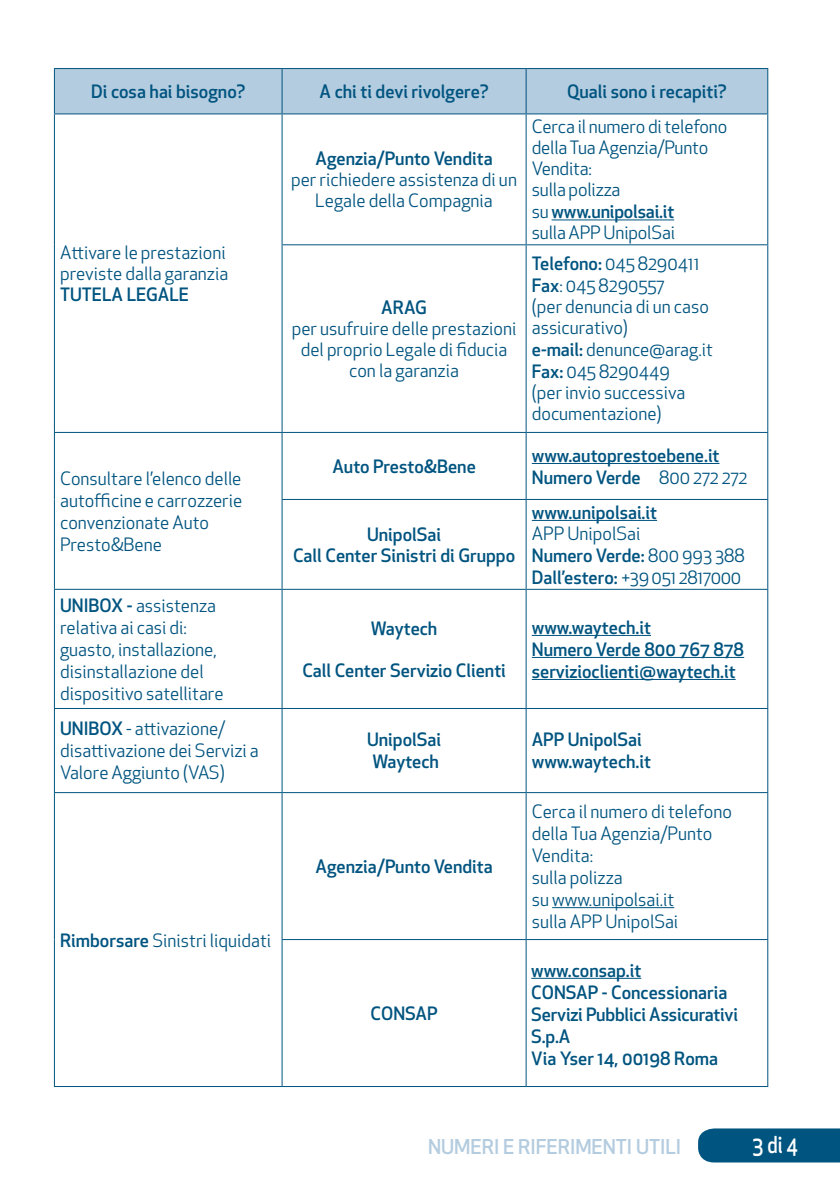
<style>
.page{position:relative;width:840px;height:1191px;background:#fff}
.page>*{position:absolute;margin:0;border:0;box-sizing:border-box;transform-origin:0 0}
.t1{font:500 22.8px "Apex New";color:#fff;scale:.83 1}
.t2{font:500 20px "Apex New";letter-spacing:-.005em;color:#b4ccdf}
.t3{font:18px/22px "Apex New";color:#005480}
.t4{font:500 18px/22px "Apex New";color:#005480}
.s1{font-weight:500}
.s2{font-weight:400}
</style>
<div class="page">
<div style="left:698px;top:1128px;width:141px;height:34px;background:#005480"></div>
<div style="left:55px;top:69px;width:711px;height:44px;background:#b4ccdf"></div>
<hr style="left:54px;top:708px;width:228px;height:1px;background:#005480">
<hr style="left:54px;top:709px;width:1px;height:83px;background:#005480">
<hr style="left:54px;top:792px;width:228px;height:1px;background:#005480">
<hr style="left:54px;top:793px;width:1px;height:146px;background:#005480">
<hr style="left:54px;top:939px;width:1px;height:147px;background:#005480">
<hr style="left:282px;top:708px;width:244px;height:1px;background:#005480">
<hr style="left:281px;top:709px;width:1px;height:83px;background:#005480">
<hr style="left:526px;top:708px;width:241px;height:1px;background:#005480">
<hr style="left:525px;top:709px;width:1px;height:83px;background:#005480">
<hr style="left:766px;top:709px;width:1px;height:83px;background:#005480">
<hr style="left:282px;top:792px;width:244px;height:1px;background:#005480">
<hr style="left:281px;top:793px;width:1px;height:146px;background:#005480">
<hr style="left:526px;top:792px;width:241px;height:1px;background:#005480">
<hr style="left:525px;top:793px;width:1px;height:146px;background:#005480">
<hr style="left:766px;top:793px;width:1px;height:146px;background:#005480">
<hr style="left:281px;top:939px;width:245px;height:1px;background:#005480">
<hr style="left:281px;top:940px;width:1px;height:146px;background:#005480">
<hr style="left:526px;top:939px;width:241px;height:1px;background:#005480">
<hr style="left:525px;top:940px;width:1px;height:146px;background:#005480">
<hr style="left:766px;top:940px;width:1px;height:146px;background:#005480">
<hr style="left:54px;top:1086px;width:228px;height:1px;background:#005480">
<hr style="left:282px;top:1086px;width:244px;height:1px;background:#005480">
<hr style="left:526px;top:1086px;width:241px;height:1px;background:#005480">
<hr style="left:54px;top:68px;width:228px;height:1px;background:#005480">
<hr style="left:54px;top:69px;width:1px;height:44px;background:#005480">
<hr style="left:282px;top:68px;width:244px;height:1px;background:#005480">
<hr style="left:281px;top:69px;width:1px;height:44px;background:#005480">
<hr style="left:526px;top:68px;width:241px;height:1px;background:#005480">
<hr style="left:525px;top:69px;width:1px;height:44px;background:#005480">
<hr style="left:766px;top:69px;width:1px;height:44px;background:#005480">
<hr style="left:54px;top:113px;width:228px;height:1px;background:#005480">
<hr style="left:54px;top:114px;width:1px;height:131px;background:#005480">
<hr style="left:54px;top:245px;width:1px;height:187px;background:#005480">
<hr style="left:282px;top:113px;width:244px;height:1px;background:#005480">
<hr style="left:281px;top:114px;width:1px;height:130px;background:#005480">
<hr style="left:526px;top:113px;width:241px;height:1px;background:#005480">
<hr style="left:525px;top:114px;width:1px;height:130px;background:#005480">
<hr style="left:766px;top:114px;width:1px;height:130px;background:#005480">
<hr style="left:281px;top:244px;width:245px;height:1px;background:#005480">
<hr style="left:281px;top:245px;width:1px;height:187px;background:#005480">
<hr style="left:526px;top:244px;width:241px;height:1px;background:#005480">
<hr style="left:525px;top:245px;width:1px;height:187px;background:#005480">
<hr style="left:766px;top:245px;width:1px;height:187px;background:#005480">
<hr style="left:54px;top:432px;width:228px;height:1px;background:#005480">
<hr style="left:54px;top:433px;width:1px;height:66px;background:#005480">
<hr style="left:54px;top:499px;width:1px;height:90px;background:#005480">
<hr style="left:281px;top:499px;width:245px;height:1px;background:#005480">
<hr style="left:281px;top:500px;width:1px;height:89px;background:#005480">
<hr style="left:526px;top:499px;width:241px;height:1px;background:#005480">
<hr style="left:525px;top:500px;width:1px;height:89px;background:#005480">
<hr style="left:766px;top:500px;width:1px;height:89px;background:#005480">
<hr style="left:282px;top:432px;width:244px;height:1px;background:#005480">
<hr style="left:281px;top:433px;width:1px;height:66px;background:#005480">
<hr style="left:526px;top:432px;width:241px;height:1px;background:#005480">
<hr style="left:525px;top:433px;width:1px;height:66px;background:#005480">
<hr style="left:766px;top:433px;width:1px;height:66px;background:#005480">
<hr style="left:282px;top:589px;width:244px;height:1px;background:#005480">
<hr style="left:526px;top:589px;width:241px;height:1px;background:#005480">
<hr style="left:54px;top:589px;width:228px;height:1px;background:#005480">
<hr style="left:54px;top:590px;width:1px;height:118px;background:#005480">
<hr style="left:281px;top:590px;width:1px;height:118px;background:#005480">
<hr style="left:525px;top:590px;width:1px;height:118px;background:#005480">
<hr style="left:766px;top:590px;width:1px;height:118px;background:#005480">
<hr style="left:551px;top:220px;width:122px;height:1px;background:#005480">
<hr style="left:531px;top:463px;width:188px;height:1px;background:#005480">
<hr style="left:531px;top:520px;width:125px;height:1px;background:#005480">
<hr style="left:531px;top:635px;width:119px;height:1px;background:#005480">
<hr style="left:531px;top:657px;width:212px;height:1px;background:#005480">
<hr style="left:531px;top:679px;width:204px;height:1px;background:#005480">
<hr style="left:552px;top:907px;width:122px;height:1px;background:#005480">
<hr style="left:531px;top:978px;width:110px;height:1px;background:#005480">
<p class="t4" style="left:91px;top:80px;width:156px">Di cosa hai bisogno?</p>
<p class="t4" style="left:319px;top:80px;width:170px">A chi ti devi rivolgere?</p>
<p class="t4" style="left:567px;top:80px;width:161px">Quali sono i recapiti?</p>
<p class="t3" style="left:60px;top:242px;width:170px;line-height:21px">Attivare le prestazioni previste dalla garanzia</p>
<p class="t4" style="left:60px;top:283px;width:130px">TUTELA LEGALE</p>
<p class="t3" style="left:60px;top:467px;width:184px">Consultare l’elenco delle autofficine e carrozzerie convenzionate Auto<br>Presto&amp;Bene</p>
<p class="t3" style="left:60px;top:594px;width:165px"><span class="s1">UNIBOX -</span> assistenza relativa ai casi di: guasto, installazione, disinstallazione del dispositivo satellitare</p>
<p class="t4" style="left:315px;top:147px;width:178px">Agenzia/Punto Vendita</p>
<p class="t3" style="left:291px;top:169px;width:227px;line-height:21px;text-align:center">per richiedere assistenza di un<br>Legale della Compagnia</p>
<p class="t4" style="left:381px;top:296px;width:47px">ARAG</p>
<p class="t3" style="left:291px;top:318px;width:226px;line-height:21px;text-align:center">per usufruire delle prestazioni del proprio Legale di fiducia con la garanzia</p>
<p class="t3" style="left:531px;top:116px;width:197px;line-height:21.2px">Cerca il numero di telefono della Tua Agenzia/Punto<br>Vendita:<br>sulla polizza<br>su <span class="s1">www.unipolsai.it<br></span>sulla APP UnipolSai</p>
<p class="t3" style="left:531px;top:253px;width:182px;line-height:21.4px"><span class="s1">Telefono:</span> 045 8290411<br><span class="s1">Fax</span>: 045 8290557<br>(per denuncia di un caso assicurativo)<br><span class="s1">e-mail:</span> denunce@arag.it<br><span class="s1">Fax:</span> 045 8290449<br>(per invio successiva documentazione)</p>
<p class="t4" style="left:332px;top:455px;width:145px">Auto Presto&amp;Bene</p>
<p class="t4" style="left:531px;top:444px;width:217px">www.autoprestoebene.it<br>Numero Verde <span class="s2">800 272 272</span></p>
<p class="t4" style="left:293px;top:523px;width:223px;line-height:21px;text-align:center">UnipolSai<br>Call Center Sinistri di Gruppo</p>
<p class="t4" style="left:370px;top:617px;width:68px">Waytech</p>
<p class="t4" style="left:302px;top:659px;width:205px">Call Center Servizio Clienti</p>
<p class="t4" style="left:531px;top:501px;width:127px">www.unipolsai.it</p>
<p class="t3" style="left:531px;top:522px;width:214px">APP UnipolSai<br><span class="s1">Numero Verde:</span> 800 993 388<br><span class="s1">Dall’estero:</span> +39 051 2817000</p>
<p class="t4" style="left:531px;top:616px;width:214px">www.waytech.it<br>Numero Verde 800 767 878 servizioclienti@waytech.it</p>
<p class="t3" style="left:60px;top:717px;width:200px"><span class="s1">UNIBOX</span> - attivazione/ disattivazione dei Servizi a<br>Valore Aggiunto (VAS)</p>
<p class="t4" style="left:367px;top:728px;width:75px">UnipolSai<br>Waytech</p>
<p class="t4" style="left:531px;top:728px;width:121px">APP UnipolSai www.waytech.it</p>
<p class="t3" style="left:60px;top:929px;width:212px"><span class="s1">Rimborsare</span> Sinistri liquidati</p>
<p class="t4" style="left:315px;top:855px;width:178px">Agenzia/Punto Vendita</p>
<p class="t4" style="left:370px;top:1002px;width:68px">CONSAP</p>
<p class="t3" style="left:531px;top:800px;width:201px">Cerca il numero di telefono della Tua Agenzia/Punto<br>Vendita:<br>sulla polizza<br>su www.unipolsai.it<br>sulla APP UnipolSai</p>
<p class="t4" style="left:531px;top:958px;width:208px">www.consap.it<br>CONSAP - Concessionaria<br>Servizi Pubblici Assicurativi<br>S.p.A<br>Via Yser 14, 00198 Roma</p>
<p class="t2" style="left:428px;top:1133px;width:254px">NUMERI E RIFERIMENTI UTILI</p>
<p class="t1" style="left:752px;top:1129px;width:56px">3 di 4</p>
</div>
